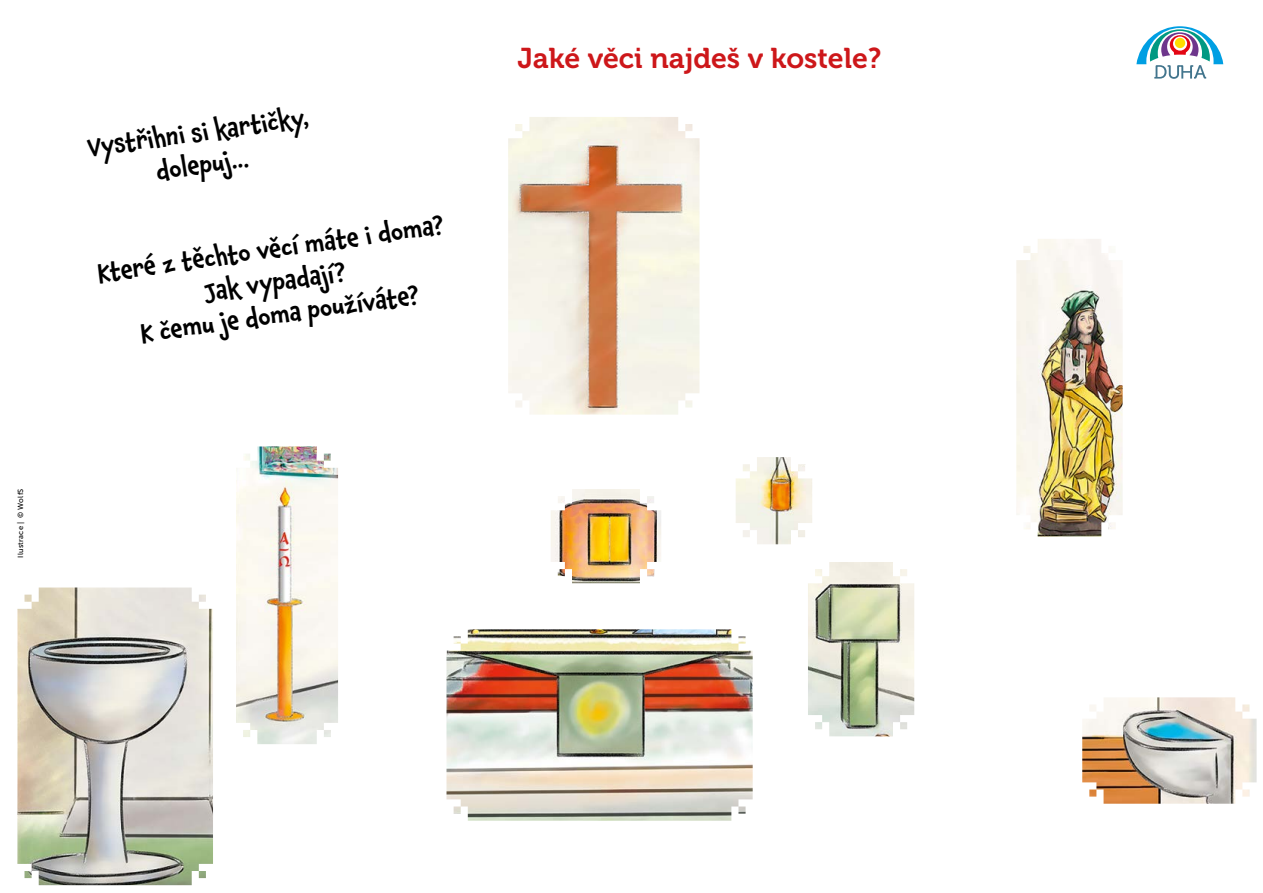
<style>
.page{position:relative;width:1263px;height:893px;background:#fff}
.page>*{position:absolute;margin:0;border:0;box-sizing:border-box;transform-origin:0 0}
.t1{font:28.5px "Museo 700";color:#cd171a}
.t2{font:500 24.45px/33px "Chaloops W00";color:#000;text-align:center}
.t3{font:7.5px "Museo Sans 500";letter-spacing:.03em;color:#000}
</style>
<div class="page">
<svg style="left:1136px;top:26px;width:88px;height:53px"></svg>
<img style="left:551px;top:489px;width:110px;height:94px">
<img style="left:736px;top:457px;width:76px;height:87px">
<img style="left:808px;top:562px;width:106px;height:174px">
<img style="left:1082px;top:697px;width:174px;height:107px">
<img style="left:1016px;top:239px;width:107px;height:297px">
<img style="left:236px;top:446px;width:102px;height:298px">
<img style="left:446px;top:629px;width:307px;height:192px">
<img style="left:508px;top:117px;width:191px;height:298px">
<img style="left:17px;top:587px;width:196px;height:298px">
<p class="t3" style="left:16px;top:558px;width:71px;rotate:-90deg">Ilustrace | © WolfS</p>
<p class="t2" style="left:86px;top:131px;width:224px;rotate:-8deg">Vystřihni si kartičky, dolepuj...</p>
<p class="t2" style="left:96px;top:257px;width:350px;rotate:-8deg">Které z těchto věcí máte i doma?<br>Jak vypadají?<br>K čemu je doma používáte?</p>
<p class="t1" style="left:517px;top:42px;width:365px">Jaké věci najdeš v kostele?</p>
</div>
